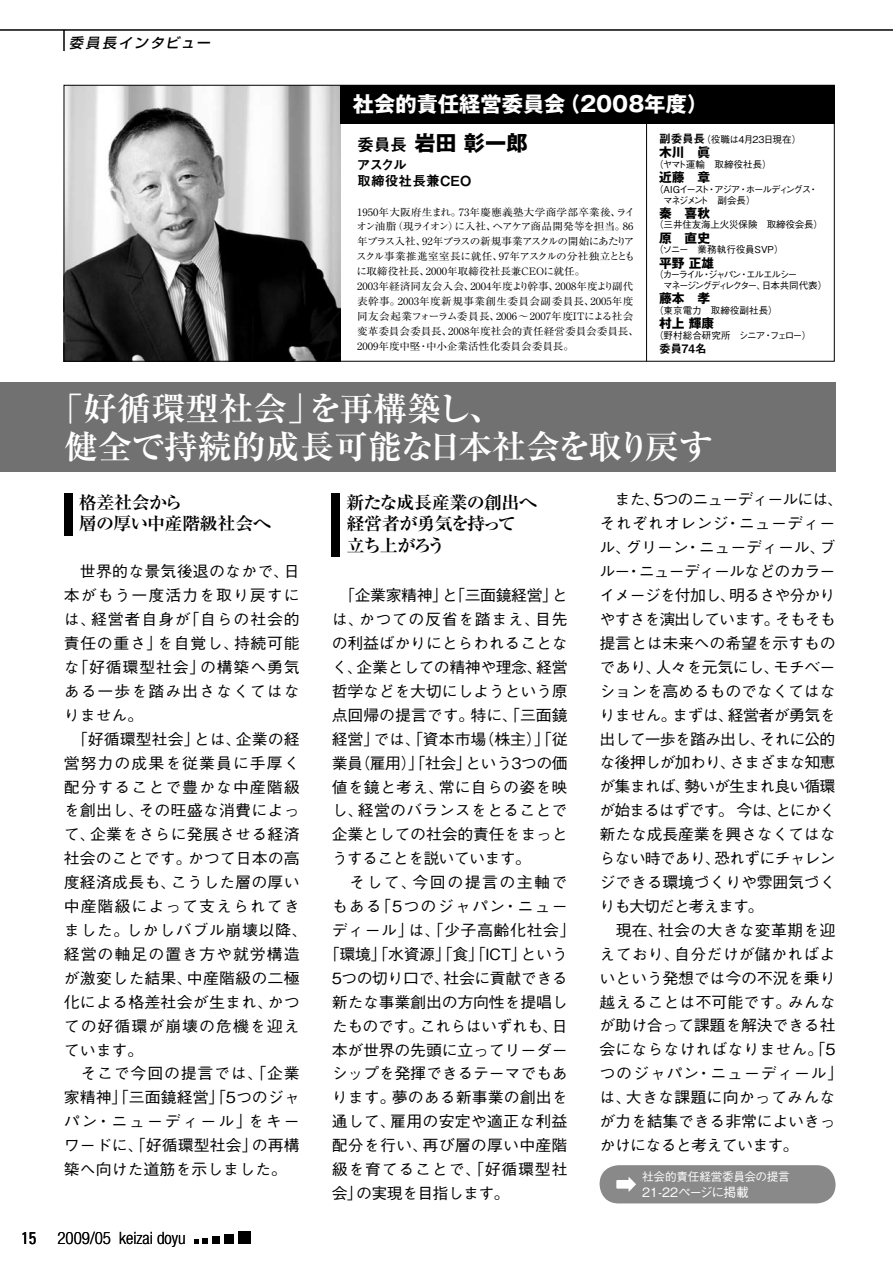
<style>
.page{position:relative;width:893px;height:1263px;background:#fff}
.page>*{position:absolute;margin:0;border:0;box-sizing:border-box;transform-origin:0 0}
.t1{font:700 33px/38.2px "Ryumin Pro";color:#fff}
.t2{font:700 21.3px "Gothic MB101 Pro";color:#fff}
.t3{font:700 21.3px "Gothic MB101 Pro";color:#000}
.t4{font:700 17.55px/21.3px "Ryumin Pro";letter-spacing:-.04em;color:#000}
.t5{font:700 17.55px/21.3px "Ryumin Pro";letter-spacing:-.02em;color:#000}
.t6{font:300 condensed 16.95px "Helvetica Neue";color:#000}
.t7{font:condensed 16.95px "Univers";color:#000}
.t8{font:500 15.45px/23.9px "Gothic BBB Pro";color:#000}
.t9{font:500 15.45px/23.9px "Gothic BBB Pro";letter-spacing:.04em;color:#000}
.t10{font:500 15.45px "Gothic BBB Pro";letter-spacing:-.03em;color:#000}
.t11{font:500 15.45px "Gothic BBB Pro";letter-spacing:-.04em;color:#000}
.t12{font:500 15.45px "Gothic BBB Pro";letter-spacing:-.02em;color:#000}
.t13{font:500 15.45px "Gothic BBB Pro";letter-spacing:-.035em;color:#000}
.t14{font:500 15.45px "Gothic BBB Pro";letter-spacing:.035em;color:#000}
.t15{font:500 15.45px "Gothic BBB Pro";letter-spacing:.075em;color:#000}
.t16{font:500 15.45px "Gothic BBB Pro";letter-spacing:.05em;color:#000}
.t17{font:500 15.45px "Gothic BBB Pro";letter-spacing:.09em;color:#000}
.t18{font:13.8px/15.9px "Midashi Go Pro MB31";color:#000}
.t19{font:italic 500 13.8px "Shin Go Pro";color:#000}
.t20{font:700 12.75px "Gothic MB101 Pro";color:#000}
.t21{font:500 12.75px "Gothic BBB Pro";letter-spacing:-.03em;color:#fff}
.t22{font:500 11.7px "Gothic BBB Pro";letter-spacing:-.02em;color:#fff}
.t23{font:11.7px "Midashi Go Pro MB31";letter-spacing:-.015em;color:#000}
.t24{font:10.05px/14.9px "Ryumin Pro";color:#000;scale:1.05 1}
.t25{font:500 9.6px "Gothic BBB Pro";color:#000}
.t26{font:500 9.6px/10.6px "Gothic BBB Pro";letter-spacing:-.16em;color:#000}
.t27{font:500 9.6px/10.6px "Gothic BBB Pro";letter-spacing:-.155em;color:#000}
.t28{font:500 9.6px "Gothic BBB Pro";letter-spacing:-.02em;color:#000}
.t29{font:500 9.6px "Gothic BBB Pro";letter-spacing:-.08em;color:#000}
.s1{font-family:"Midashi Go Pro MB31";font-weight:400;font-size:16.95px}
.s2{font-family:"Midashi Go Pro MB31";font-weight:400;font-size:11.7px}
</style>
<div class="page">
<img style="left:66px;top:87px;width:274px;height:272px">
<svg style="left:64px;top:31px;width:1px;height:20px"></svg>
<hr style="left:0;top:30px;width:893px;height:1px;background:#000">
<svg style="left:194px;top:1238px;width:14px;height:6px"></svg>
<div style="left:212px;top:1236px;width:8px;height:8px;background:#000"></div>
<div style="left:224px;top:1234px;width:10px;height:10px;background:#000"></div>
<div style="left:238px;top:1231px;width:13px;height:13px;background:#000"></div>
<div style="left:600px;top:1165px;width:236px;height:38px;background:#898989;border-radius:19px"></div>
<svg style="left:616px;top:1177px;width:20px;height:15px"></svg>
<div style="left:0;top:383px;width:836px;height:89px;background:#727172"></div>
<div style="left:64px;top:493px;width:8px;height:43px;background:#000"></div>
<div style="left:332px;top:493px;width:8px;height:64px;background:#000"></div>
<hr style="left:646px;top:123px;width:1px;height:238px;background:#000">
<div style="left:340px;top:85px;width:494px;height:38px;background:#000"></div>
<p class="t19" style="left:69px;top:32px;width:146px">委員長インタビュー</p>
<h2 class="t2" style="left:353px;top:86px;width:357px">社会的責任経営委員会（2008年度）</h2>
<h2 class="t3" style="left:357px;top:125px;width:172px"><span class="s1">委員長</span> 岩田 彰一郎</h2>
<p class="t18" style="left:357px;top:156px;width:116px">アスクル<br>取締役社長兼CEO</p>
<p class="t24" style="left:356px;top:204px;width:271px">1950年大阪府生まれ。73年慶應義塾大学商学部卒業後、ライオン油脂（現ライオン）に入社、ヘアケア商品開発等を担当。86年プラス入社、92年プラスの新規事業アスクルの開始にあたりアスクル事業推進室室長に就任、97年アスクルの分社独立とともに取締役社長、2000年取締役社長兼CEOに就任。<br>2003年経済同友会入会、2004年度より幹事、2008年度より副代表幹事。2003年度新規事業創生委員会副委員長、2005年度同友会起業フォーラム委員長、2006〜2007年度ITによる社会変革委員会委員長、2008年度社会的責任経営委員会委員長、2009年度中堅・中小企業活性化委員会委員長。</p>
<p class="t29" style="left:659px;top:132px;width:144px"><span class="s2">副委員長</span>（役職は4月23日現在）</p>
<p class="t20" style="left:659px;top:142px;width:53px">木川　眞</p>
<p class="t25" style="left:654px;top:157px;width:119px">（ヤマト運輸　取締役社長）</p>
<p class="t20" style="left:659px;top:167px;width:53px">近藤　章</p>
<p class="t27" style="left:663px;top:183px;width:156px;text-indent:-9px">（AI Gイースト・アジア・ホールディングス・マネジメント　副会長）</p>
<p class="t20" style="left:659px;top:202px;width:53px">秦　喜秋</p>
<p class="t28" style="left:654px;top:217px;width:171px">（三井住友海上火災保険　取締役会長）</p>
<p class="t20" style="left:659px;top:227px;width:53px">原　直史</p>
<p class="t25" style="left:654px;top:242px;width:131px">（ソニー　業務執行役員SVP）</p>
<p class="t20" style="left:659px;top:252px;width:57px">平野 正雄</p>
<p class="t26" style="left:663px;top:268px;width:166px;text-indent:-9px">（カーライル・ジャパン・エルエルシー<br>マネージングディレクター、日本共同代表）</p>
<p class="t20" style="left:659px;top:288px;width:53px">藤本　孝</p>
<p class="t25" style="left:654px;top:303px;width:125px">（東京電力　取締役副社長）</p>
<p class="t20" style="left:659px;top:313px;width:57px">村上 輝康</p>
<p class="t25" style="left:654px;top:328px;width:159px">（野村総合研究所　シニア・フェロー）</p>
<p class="t23" style="left:659px;top:339px;width:49px">委員74名</p>
<h1 class="t1" style="left:64px;top:387px;width:651px;text-indent:-14px">「好循環型社会」を再構築し、<br>健全で持続的成長可能な日本社会を取り戻す</h1>
<p class="t5" style="left:79px;top:491px;width:194px">格差社会から<br>層の厚い中産階級社会へ</p>
<p class="t4" style="left:347px;top:491px;width:192px">新たな成長産業の創出へ経営者が勇気を持って立ち上がろう</p>
<p class="t8" style="left:600px;top:486px;width:245px">　また、5つのニューディールには、それぞれオレンジ・ニューディール、グリーン・ニューディール、ブルー・ニューディールなどのカラーイメージを付加し、明るさや分かりやすさを演出しています。そもそも提言とは未来への希望を示すものであり、人々を元気にし、モチベーションを高めるものでなくてはなりません。まずは、経営者が勇気を出して一歩を踏み出し、それに公的な後押しが加わり、さまざまな知恵が集まれば、勢いが生まれ良い循環が始まるはずです。 今は、とにかく新たな成長産業を興さなくてはならない時であり、恐れずにチャレンジできる環境づくりや雰囲気づくりも大切だと考えます。<br>　現在、社会の大きな変革期を迎えており、自分だけが儲かればよいという発想では今の不況を乗り越えることは不可能です。みんなが助け合って課題を解決できる社会にならなければなりません。「5つのジャパン・ニューディール」は、大きな課題に向かってみんなが力を結集できる非常によいきっかけになると考えています。</p>
<p class="t22" style="left:642px;top:1167px;width:149px">社会的責任経営委員会の提言</p>
<p class="t21" style="left:642px;top:1182px;width:108px">21-22ページに掲載</p>
<p class="t9" style="left:64px;top:558px;width:245px">　世界的な景気後退のなかで、日本がもう一度活力を取り戻すには、経営者自身が「自らの社会的責任の重さ」を自覚し、持続可能な「好循環型社会」の構築へ勇気ある一歩を踏み出さなくてはなりません。<br>　「好循環型社会」とは、企業の経営努力の成果を従業員に手厚く配分することで豊かな中産階級を創出し、その旺盛な消費によって、企業をさらに発展させる経済社会のことです。かつて日本の高度経済成長も、こうした層の厚い中産階級によって支えられてきました。しかしバブル崩壊以降、経営の軸足の置き方や就労構造が激変した結果、中産階級の二極化による格差社会が生まれ、かつての好循環が崩壊の危機を迎えています。<br>　そこで今回の提言では、「企業家精神」「三面鏡経営」「5つのジャパン・ニューディール」をキーワードに、「好循環型社会」の再構築へ向けた道筋を示しました。</p>
<p class="t10" style="left:332px;top:583px;width:238px">　「企業家精神」と「三面鏡経営」と</p>
<p class="t9" style="left:332px;top:605px;width:237px">は、かつての反省を踏まえ、目先</p>
<p class="t8" style="left:332px;top:629px;width:238px">の利益ばかりにとらわれることな</p>
<p class="t10" style="left:332px;top:655px;width:237px">く、企業としての精神や理念、経営</p>
<p class="t8" style="left:332px;top:677px;width:238px">哲学などを大切にしようという原</p>
<p class="t8" style="left:332px;top:701px;width:237px">点回帰の提言です。特に、「三面鏡</p>
<p class="t8" style="left:332px;top:725px;width:238px">経営」では、「資本市場（株主）」「従</p>
<p class="t13" style="left:332px;top:750px;width:238px">業員（雇用）」「社会」という3つの価</p>
<p class="t8" style="left:332px;top:773px;width:237px">値を鏡と考え、常に自らの姿を映</p>
<p class="t8" style="left:332px;top:797px;width:237px">し、経営のバランスをとることで</p>
<p class="t8" style="left:332px;top:821px;width:238px">企業としての社会的責任をまっと</p>
<p class="t11" style="left:332px;top:846px;width:201px">うすることを説いています。</p>
<p class="t17" style="left:332px;top:870px;width:237px">　そして、今回の提言の主軸で</p>
<p class="t15" style="left:332px;top:894px;width:238px">もある「5つのジャパン・ニュー</p>
<p class="t14" style="left:332px;top:918px;width:246px">ディール」は、「少子高齢化社会」</p>
<p class="t12" style="left:324px;top:942px;width:246px">「環境」「水資源」「食」「ICT」という</p>
<p class="t10" style="left:332px;top:965px;width:238px">5つの切り口で、社会に貢献できる</p>
<p class="t8" style="left:332px;top:988px;width:238px">新たな事業創出の方向性を提唱し</p>
<p class="t11" style="left:332px;top:1013px;width:238px">たものです。これらはいずれも、日</p>
<p class="t8" style="left:332px;top:1036px;width:238px">本が世界の先頭に立ってリーダー</p>
<p class="t8" style="left:332px;top:1060px;width:238px">シップを発揮できるテーマでもあ</p>
<p class="t8" style="left:332px;top:1084px;width:238px">ります。夢のある新事業の創出を</p>
<p class="t8" style="left:332px;top:1108px;width:237px">通して、雇用の安定や適正な利益</p>
<p class="t8" style="left:332px;top:1131px;width:237px">配分を行い、再び層の厚い中産階</p>
<p class="t16" style="left:332px;top:1157px;width:237px">級を育てることで、「好循環型社</p>
<p class="t11" style="left:332px;top:1181px;width:179px">会」の実現を目指します。</p>
<p class="t7" style="left:21px;top:1227px;width:17px">15</p>
<p class="t6" style="left:57px;top:1228px;width:130px">2009/05 keizai doyu</p>
</div>
